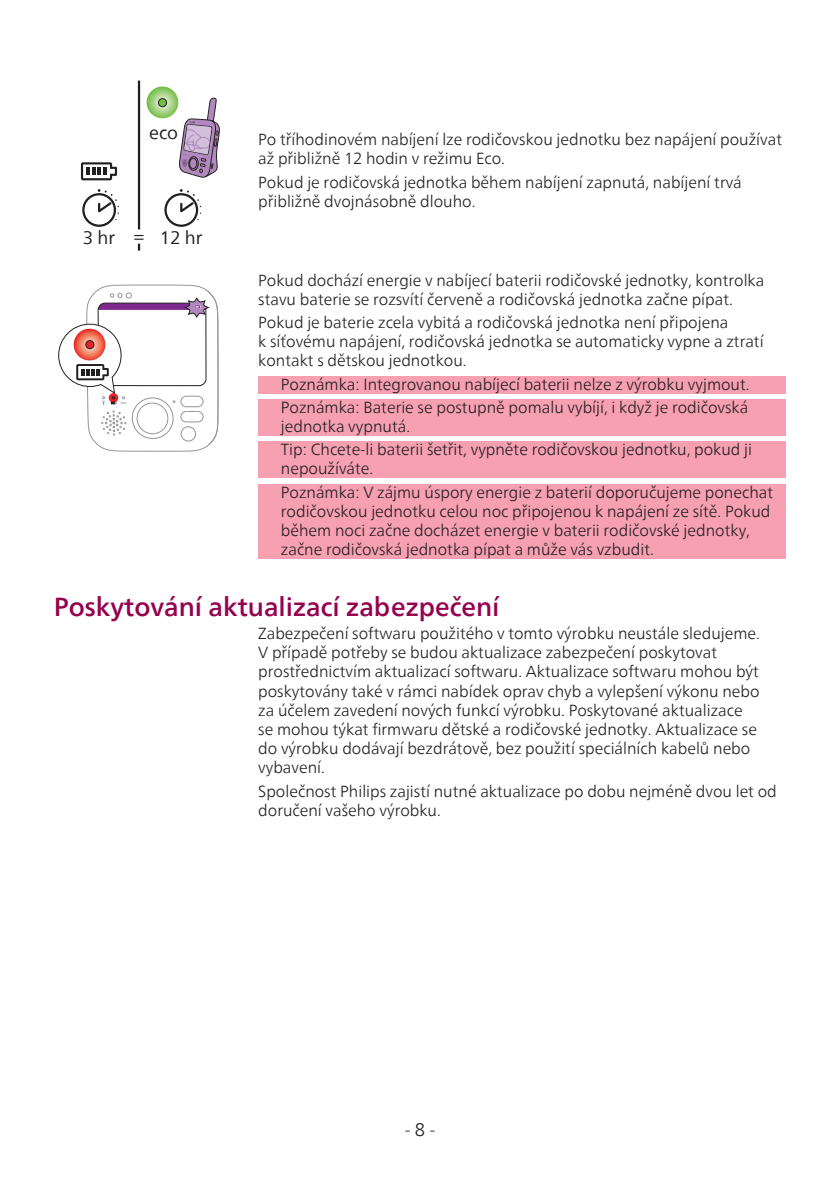
<style>
.page{position:relative;width:840px;height:1191px;background:#fff}
.page>*{position:absolute;margin:0;border:0;box-sizing:border-box;transform-origin:0 0}
.t1{font:500 26px "Neue Frutiger World";color:#96014e}
.t2{font:18px "Neue Frutiger World";color:#231f20}
.t3{font:300 18px "Neue Frutiger World";color:#231f20}
.t4{font:300 16px/19.2px "Neue Frutiger World";color:#231f20}
</style>
<div class="page">
<div style="left:258px;top:376px;width:527px;height:17px;background:#f6a0b2"></div>
<div style="left:258px;top:399px;width:527px;height:36px;background:#f6a0b2"></div>
<div style="left:258px;top:441px;width:527px;height:37px;background:#f6a0b2"></div>
<div style="left:258px;top:484px;width:527px;height:75px;background:#f6a0b2"></div>
<svg style="left:165px;top:194px;width:32px;height:32px"></svg>
<div style="left:164px;top:193px;width:34px;height:34px;border:2px solid #231f20;border-radius:50%"></div>
<svg style="left:179px;top:189px;width:22px;height:31px"></svg>
<hr style="left:138px;top:81px;width:2px;height:148px;background:#231f20">
<svg style="left:138px;top:244px;width:2px;height:7px"></svg>
<svg style="left:146px;top:86px;width:32px;height:32px"></svg>
<div style="left:158px;top:99px;width:8px;height:8px;background:#70be46;border-radius:50%"></div>
<div style="left:158px;top:98px;width:9px;height:9px;border:1px solid #231f20;border-radius:50%"></div>
<svg style="left:81px;top:162px;width:36px;height:18px"></svg>
<svg style="left:83px;top:194px;width:32px;height:32px"></svg>
<div style="left:82px;top:193px;width:34px;height:34px;border:2px solid #231f20;border-radius:50%"></div>
<svg style="left:97px;top:189px;width:22px;height:31px"></svg>
<svg style="left:179px;top:98px;width:41px;height:80px"></svg>
<svg style="left:58px;top:284px;width:161px;height:168px"></svg>
<p class="t2" style="left:149px;top:118px;width:30px">eco</p>
<p class="t2" style="left:83px;top:223px;width:121px">3 hr = 12 hr</p>
<p class="t4" style="left:258px;top:130px;width:525px">Po tříhodinovém nabíjení lze rodičovskou jednotku bez napájení používat až přibližně 12 hodin v režimu Eco.</p>
<p class="t4" style="left:258px;top:172px;width:485px">Pokud je rodičovská jednotka během nabíjení zapnutá, nabíjení trvá přibližně dvojnásobně dlouho.</p>
<p class="t4" style="left:258px;top:270px;width:507px">Pokud dochází energie v nabíjecí baterii rodičovské jednotky, kontrolka stavu baterie se rozsvítí červeně a rodičovská jednotka začne pípat.</p>
<p class="t4" style="left:258px;top:313px;width:506px">Pokud je baterie zcela vybitá a rodičovská jednotka není připojena<br>k síťovému napájení, rodičovská jednotka se automaticky vypne a ztratí kontakt s dětskou jednotkou.</p>
<p class="t4" style="left:281px;top:372px;width:470px;line-height:23.2px">Poznámka: Integrovanou nabíjecí baterii nelze z výrobku vyjmout.<br>Poznámka: Baterie se postupně pomalu vybíjí, i když je rodičovská</p>
<p class="t4" style="left:281px;top:415px;width:472px;line-height:23.2px">jednotka vypnutá.<br>Tip: Chcete-li baterii šetřit, vypněte rodičovskou jednotku, pokud ji</p>
<p class="t4" style="left:281px;top:457px;width:493px;line-height:23.2px">nepoužíváte.<br>Poznámka: V zájmu úspory energie z baterií doporučujeme ponechat</p>
<p class="t4" style="left:281px;top:501px;width:490px">rodičovskou jednotku celou noc připojenou k napájení ze sítě. Pokud během noci začne docházet energie v baterii rodičovské jednotky, začne rodičovská jednotka pípat a může vás vzbudit.</p>
<h1 class="t1" style="left:54px;top:585px;width:447px">Poskytování aktualizací zabezpečení</h1>
<p class="t4" style="left:258px;top:624px;width:503px">Zabezpečení softwaru použitého v tomto výrobku neustále sledujeme.<br>V případě potřeby se budou aktualizace zabezpečení poskytovat prostřednictvím aktualizací softwaru. Aktualizace softwaru mohou být poskytovány také v rámci nabídek oprav chyb a vylepšení výkonu nebo za účelem zavedení nových funkcí výrobku. Poskytované aktualizace se mohou týkat firmwaru dětské a rodičovské jednotky. Aktualizace se do výrobku dodávají bezdrátově, bez použití speciálních kabelů nebo vybavení.</p>
<p class="t4" style="left:258px;top:781px;width:520px">Společnost Philips zajistí nutné aktualizace po dobu nejméně dvou let od doručení vašeho výrobku.</p>
<p class="t3" style="left:404px;top:1115px;width:32px">- 8 -</p>
</div>
